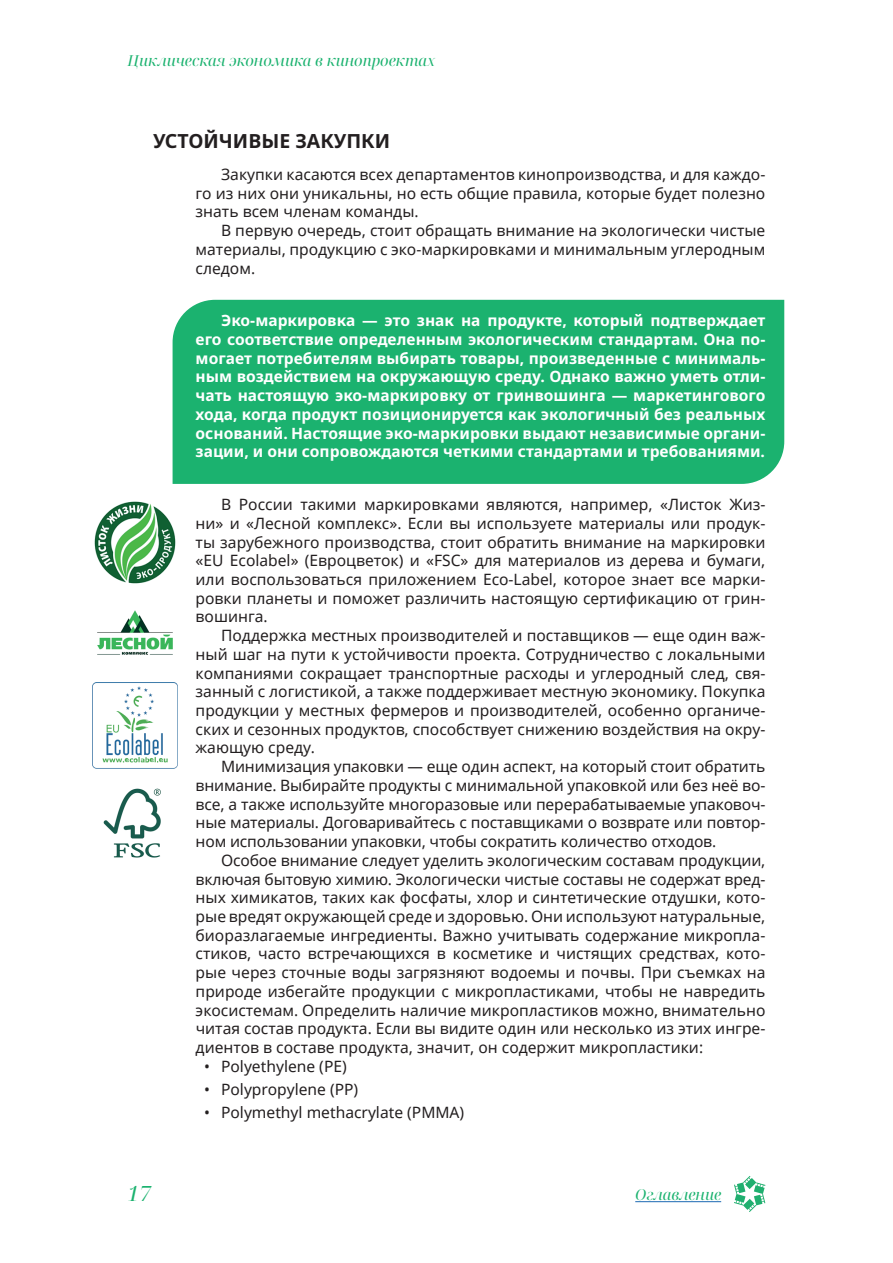
<style>
.page{position:relative;width:893px;height:1263px;background:#fff}
.page>*{position:absolute;margin:0;border:0;box-sizing:border-box;transform-origin:0 0}
.t1{font:italic 21px "Noto Serif Display";color:#1bb26f}
.t2{font:700 19.5px "Noto Sans";color:#231f20}
.t3{font:15.6px/18.8px "Noto Sans";color:#231f20;text-align:justify}
.t4{font:700 15.6px/18.8px "Noto Sans";color:#fff;text-align:justify}
.t5{font:italic 15px "Noto Serif Display";color:#1bb26f}
</style>
<div class="page">
<div style="left:173px;top:300px;width:611px;height:184px;background:#1bb26f"></div>
<img style="left:94px;top:501px;width:82px;height:83px">
<img style="left:97px;top:610px;width:76px;height:45px">
<img style="left:92px;top:682px;width:86px;height:87px">
<img style="left:103px;top:788px;width:58px;height:70px">
<svg style="left:734px;top:1176px;width:31px;height:36px"></svg>
<hr style="left:635px;top:1201px;width:86px;height:1px;background:#1b69b4">
<p class="t5" style="left:128px;top:50px;width:309px">Циклическая экономика в кинопроектах</p>
<p class="t2" style="left:153px;top:128px;width:239px">УСТОЙЧИВЫЕ ЗАКУПКИ</p>
<p class="t3" style="left:196px;top:164px;width:571px;text-indent:26px">Закупки касаются всех департаментов кинопроизводства, и для каждо&shy;го из них они уникальны, но есть общие правила, которые будет полезно знать всем членам команды.</p>
<p class="t3" style="left:196px;top:221px;width:571px;text-indent:26px">В первую очередь, стоит обращать внимание на экологически чистые материалы, продукцию с эко-маркировками и минимальным углеродным следом.</p>
<p class="t4" style="left:196px;top:312px;width:571px;text-indent:26px">Эко-маркировка — это знак на продукте, который подтверждает его соответствие определенным экологическим стандартам. Она по&shy;могает потребителям выбирать товары, произведенные с минималь&shy;ным воздействием на окружающую среду. Однако важно уметь отли&shy;чать настоящую эко-маркировку от гринвошинга — маркетингового хода, когда продукт позиционируется как экологичный без реальных оснований. Настоящие эко-маркировки выдают независимые органи&shy;зации, и они сопровождаются четкими стандартами и требованиями.</p>
<p class="t3" style="left:196px;top:495px;width:571px;text-indent:26px">В России такими маркировками являются, например, «Листок Жиз&shy;ни» и «Лесной комплекс». Если вы используете материалы или продук&shy;ты зарубежного производства, стоит обратить внимание на маркировки «EU Ecolabel» (Евроцветок) и «FSC» для материалов из дерева и бумаги, или воспользоваться приложением Eco-Label, которое знает все марки&shy;ровки планеты и поможет различить настоящую сертификацию от грин&shy;вошинга.</p>
<p class="t3" style="left:196px;top:626px;width:571px;text-indent:26px">Поддержка местных производителей и поставщиков — еще один важ&shy;ный шаг на пути к устойчивости проекта. Сотрудничество с локальными компаниями сокращает транспортные расходы и углеродный след, свя&shy;занный с логистикой, а также поддерживает местную экономику. Покупка продукции у местных фермеров и производителей, особенно органиче&shy;ских и сезонных продуктов, способствует снижению воздействия на окру&shy;жающую среду.</p>
<p class="t3" style="left:196px;top:757px;width:571px;text-indent:26px">Минимизация упаковки — еще один аспект, на который стоит обратить внимание. Выбирайте продукты с минимальной упаковкой или без неё во&shy;все, а также используйте многоразовые или перерабатываемые упаковоч&shy;ные материалы. Договаривайтесь с поставщиками о возврате или повтор&shy;ном использовании упаковки, чтобы сократить количество отходов.</p>
<p class="t3" style="left:196px;top:850px;width:571px;text-indent:26px">Особое внимание следует уделить экологическим составам продукции, включая бытовую химию. Экологически чистые составы не содержат вред&shy;ных химикатов, таких как фосфаты, хлор и синтетические отдушки, кото&shy;рые вредят окружающей среде и здоровью. Они используют натуральные, биоразлагаемые ингредиенты. Важно учитывать содержание микропла&shy;стиков, часто встречающихся в косметике и чистящих средствах, кото&shy;рые через сточные воды загрязняют водоемы и почвы. При съемках на природе избегайте продукции с микропластиками, чтобы не навредить экосистемам. Определить наличие микропластиков можно, внимательно читая состав продукта. Если вы видите один или несколько из этих ингре&shy;диентов в составе продукта, значит, он содержит микропластики:</p>
<p class="t3" style="left:204px;top:1056px;width:144px">• Polyethylene (PE)</p>
<p class="t3" style="left:204px;top:1079px;width:156px">• Polypropylene (PP)</p>
<p class="t3" style="left:204px;top:1102px;width:262px">• Polymethyl methacrylate (PMMA)</p>
<h1 class="t1" style="left:128px;top:1179px;width:25px">17</h1>
<p class="t5" style="left:635px;top:1184px;width:87px">Оглавление</p>
</div>
